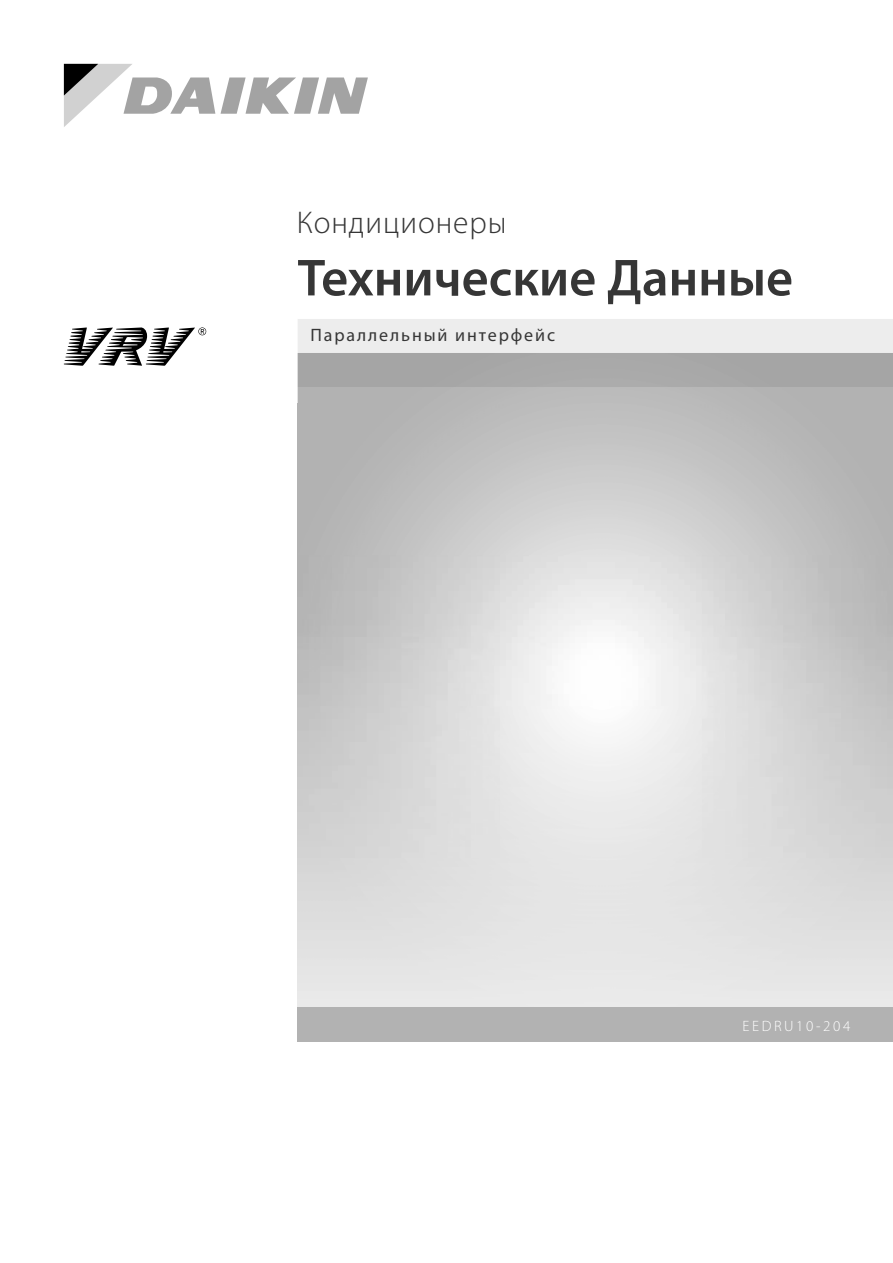
<style>
.page{position:relative;width:893px;height:1263px;background:#fff}
.page>*{position:absolute;margin:0;border:0;box-sizing:border-box;transform-origin:0 0}
.t1{font:600 52.5px "Myriad Pro";color:#363636}
.t2{font:300 31.5px "Myriad Pro";letter-spacing:.03em;color:#363636}
.t3{font:18px "Myriad Pro";letter-spacing:.105em;color:#363636}
.t4{font:300 15px "Myriad Pro";letter-spacing:.175em;color:#fff}
</style>
<div class="page">
<div style="left:298px;top:1008px;width:595px;height:34px;background:#b2b2b2"></div>
<svg style="left:221px;top:78px;width:147px;height:36px"></svg>
<svg style="left:64px;top:64px;width:151px;height:63px"></svg>
<div style="left:298px;top:319px;width:595px;height:34px;background:#ededed"></div>
<div style="left:298px;top:353px;width:595px;height:34px;background:#a5a5a5"></div>
<svg style="left:64px;top:327px;width:142px;height:39px"></svg>
<h2 class="t2" style="left:297px;top:210px;width:211px">Кондиционеры</h2>
<h1 class="t1" style="left:298px;top:247px;width:497px">Texничecкиe Дaнныe</h1>
<p class="t3" style="left:310px;top:324px;width:246px">Параллельный интерфейс</p>
<p class="t4" style="left:742px;top:1021px;width:109px">EEDRU10-204</p>
</div>
